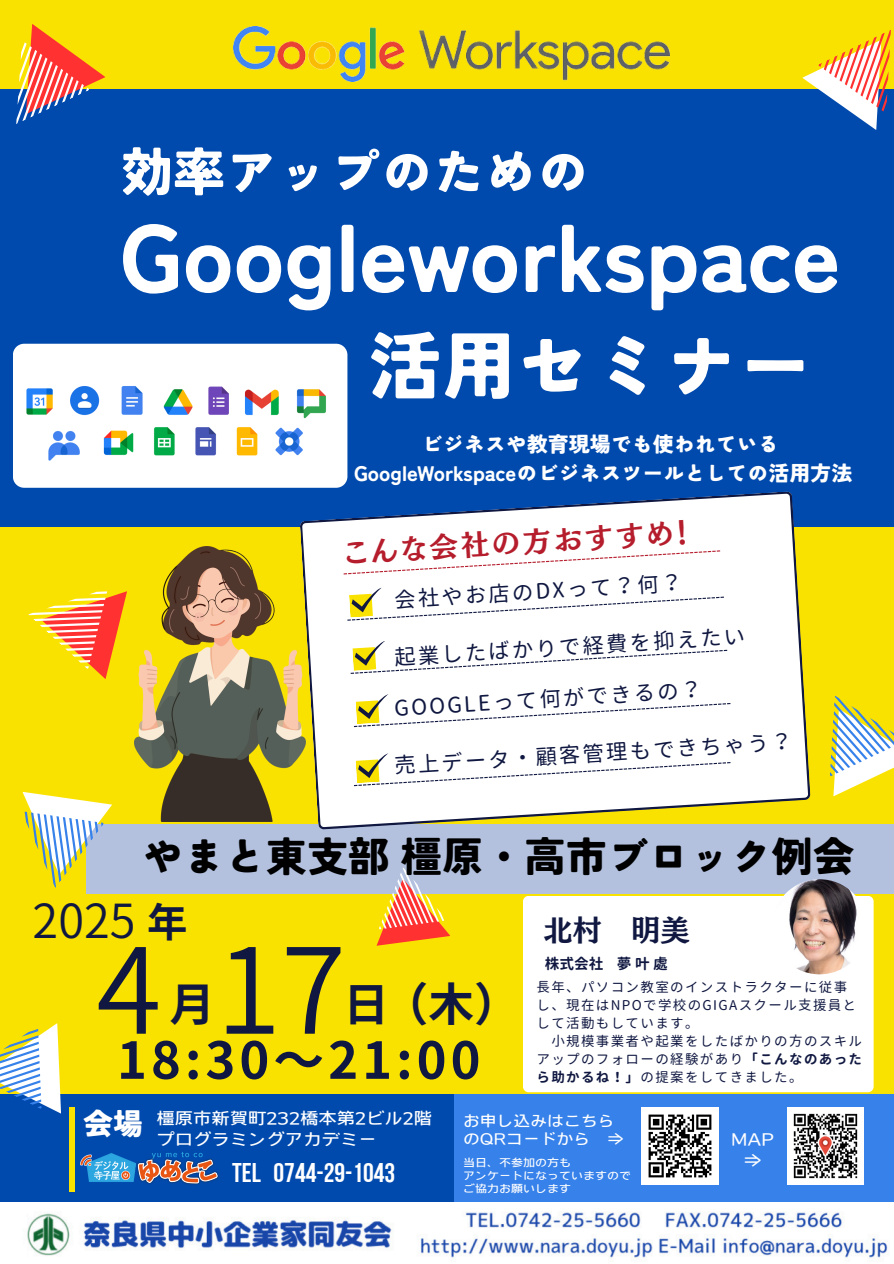
<style>
.page{position:relative;width:894px;height:1264px;background:#fff}
.page>*{position:absolute;margin:0;border:0;box-sizing:border-box;transform-origin:0 0}
.t1{font:118.2px "Gen Shin Gothic";color:#101841}
.t2{font:900 94.5px "Tsunagi Gothic";color:#fff}
.t3{font:900 73.95px "Tsunagi Gothic";color:#fff}
.t4{font:900 51.9px "Tsunagi Gothic";color:#fff}
.t5{font:700 50.7px "Gen Shin Gothic";letter-spacing:.08em;color:#101841}
.t6{font:46.95px "Gen Shin Gothic";color:#101841}
.t7{font:700 45.6px "Gen Shin Gothic";color:#101841}
.t8{font:900 41.25px "Tsunagi Gothic";color:#000}
.t9{font:700 40.35px "Gen Shin Gothic";color:#101841}
.t10{font:900 30px "Tsunagi Gothic";color:#fff}
.t11{font:29.4px "TEST Mode Min B B";color:#101841}
.t12{font:28.5px "TEST Mode Min B B";color:#b51d2c}
.t13{font:27px "Bebas Neue Cyrillic";color:#fff}
.t14{font:21.45px "Gen Jyuu Gothic";color:#101841}
.t15{font:900 21px "Tsunagi Gothic";color:#fff}
.t16{font:18.3px/21.3px "Seibi Yuni M";color:#fff}
.t17{font:16.8px/18px "Seibi Yuni M";color:#fff}
.t18{font:700 14.7px "Gen Jyuu Gothic";color:#101841}
.t19{font:13.5px/18px "Gen Jyuu Gothic";letter-spacing:.1em;color:#101841}
.t20{font:12px "Seibi Yuni M";color:#fff}
.s1{font-weight:700}
</style>
<div class="page">
<div style="left:0;top:0;width:893px;height:1263px;background:#fae200"></div>
<div style="left:0;top:1094px;width:893px;height:169px;background:#004aad"></div>
<div style="left:69px;top:1106px;width:6px;height:85px;background:#fae200"></div>
<div style="left:0;top:89px;width:893px;height:437px;background:#004aad"></div>
<div style="left:13px;top:344px;width:334px;height:144px;background:#fff"></div>
<div style="left:86px;top:824px;width:807px;height:69px;background:#b3c1df"></div>
<svg style="left:300px;top:491px;width:510px;height:338px"></svg>
<svg style="left:343px;top:550px;width:377px;height:24px;background:#fcf6f7"></svg>
<svg style="left:347px;top:587px;width:376px;height:33px;background:#f6f5f0"></svg>
<svg style="left:350px;top:640px;width:377px;height:34px;background:#f6f6f0"></svg>
<svg style="left:354px;top:694px;width:376px;height:33px;background:#f6f5f0"></svg>
<div style="left:523px;top:895px;width:350px;height:197px;background:#fff;border-radius:6px"></div>
<img style="left:771px;top:879px;width:95px;height:95px;border-radius:50%">
<svg style="left:28px;top:591px;width:99px;height:88px"></svg>
<svg style="left:830px;top:696px;width:63px;height:101px"></svg>
<svg style="left:802px;top:30px;width:89px;height:100px"></svg>
<svg style="left:16px;top:24px;width:89px;height:100px"></svg>
<svg style="left:0;top:1023px;width:75px;height:90px"></svg>
<svg style="left:376px;top:868px;width:87px;height:78px"></svg>
<div style="left:453px;top:1094px;width:440px;height:169px;background:#3681ea"></div>
<img style="left:0;top:1202px;width:893px;height:61px">
<img style="left:233px;top:26px;width:436px;height:55px">
<svg style="left:354px;top:753px;width:376px;height:33px;background:#f6f5f0"></svg>
<img style="left:13px;top:375px;width:335px;height:89px">
<img style="left:134px;top:546px;width:171px;height:275px">
<img style="left:80px;top:1152px;width:139px;height:33px">
<img style="left:787px;top:1107px;width:76px;height:77px">
<svg style="left:22px;top:792px;width:90px;height:96px"></svg>
<img style="left:641px;top:1107px;width:77px;height:77px">
<p class="t4" style="left:121px;top:146px;width:469px">効率アップのための</p>
<p class="t2" style="left:120px;top:209px;width:722px">Googleworkspace</p>
<h2 class="t3" style="left:368px;top:328px;width:445px">活用セミナー</h2>
<p class="t15" style="left:421px;top:433px;width:358px">ビジネスや教育現場でも使われている</p>
<p class="t15" style="left:354px;top:462px;width:500px">GoogleWorkspaceのビジネスツールとしての活用方法</p>
<p class="t12" style="left:344px;top:537px;width:345px;rotate:-3deg">こんな会社の方おすすめ！</p>
<p class="t14" style="left:393px;top:583px;width:290px;rotate:-3deg">会社やお店のDXって？何？</p>
<p class="t14" style="left:393px;top:640px;width:353px;rotate:-3deg">起業したばかりで経費を抑えたい</p>
<p class="t14" style="left:393px;top:692px;width:310px;rotate:-3deg">GOOGLEって何ができるの？</p>
<p class="t14" style="left:393px;top:748px;width:400px;rotate:-3deg">売上データ・顧客管理もできちゃう？</p>
<p class="t8" style="left:142px;top:835px;width:713px">やまと東支部橿原・高市ブロック例会</p>
<p class="t9" style="left:147px;top:893px;width:42px">年</p>
<p class="t6" style="left:33px;top:888px;width:104px">2025</p>
<p class="t1" style="left:96px;top:906px;width:66px">4</p>
<p class="t5" style="left:117px;top:1024px;width:365px">18:30～21:00</p>
<p class="t1" style="left:216px;top:906px;width:131px">17</p>
<h3 class="t7" style="left:343px;top:971px;width:178px">日（木）</h3>
<p class="t7" style="left:169px;top:971px;width:47px">月</p>
<p class="t11" style="left:543px;top:915px;width:148px">北村 明美</p>
<p class="t18" style="left:544px;top:952px;width:124px">株式会社 夢叶處</p>
<p class="t19" style="left:536px;top:978px;width:321px">長年、パソコン教室のインストラクターに従事し、現在はNPOで学校のGIGAスクール支援員として活動もしています。</p>
<p class="t19" style="left:536px;top:1032px;width:327px;text-align:justify;text-indent:15px">小規模事業者や起業をしたばかりの方のスキルアップのフォローの経験があり<span class="s1">「こんなのあったら助かるね！」</span>の提案をしてきました。</p>
<p class="t10" style="left:83px;top:1108px;width:61px">会場</p>
<h5 class="t16" style="left:156px;top:1106px;width:277px">橿原市新賀町232橋本第2ビル2階プログラミングアカデミー</h5>
<p class="t13" style="left:232px;top:1162px;width:164px">TEL 0744-29-1043</p>
<h4 class="t17" style="left:463px;top:1111px;width:162px">お申し込みはこちらのQRコードから ⇒</h4>
<p class="t20" style="left:463px;top:1156px;width:110px">当日、不参加の方も</p>
<p class="t20" style="left:463px;top:1169px;width:170px">アンケートになっていますので</p>
<p class="t20" style="left:463px;top:1182px;width:110px">ご協力お願いします</p>
<p class="t16" style="left:731px;top:1128px;width:44px;text-align:center">MAP ⇒</p>
</div>
